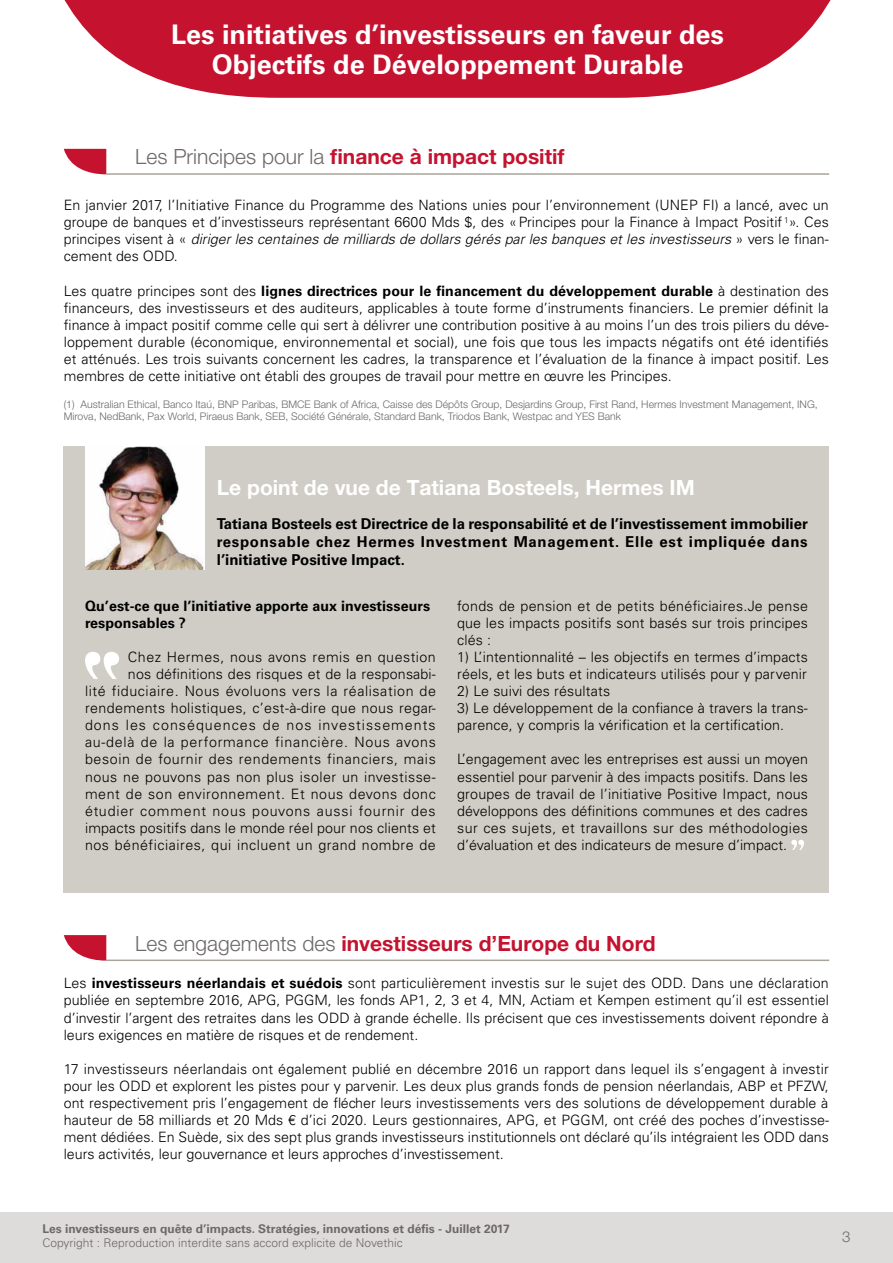
<style>
.page{position:relative;width:893px;height:1263px;background:#fff}
.page>*{position:absolute;margin:0;border:0;box-sizing:border-box;transform-origin:0 0}
.t1{font:700 27px/30px "Univers LT Std";color:#fff;text-align:center}
.t2{font:700 21px "Helvetica Neue LT Pro";color:#c4122f}
.t3{font:700 21px "Helvetica Neue LT Pro";color:#fff}
.t4{font:700 15px/18px "Univers LT Std";color:#000;text-align:justify}
.t5{font:300 15px "Helvetica Neue LT Pro";color:#6d6968}
.t6{font:300 14.25px/17.1px "Univers LT Std";letter-spacing:.01em;color:#000;text-align:justify}
.t7{font:300 14.25px/17.1px "Univers LT Std";letter-spacing:.035em;color:#000;text-align:right}
.t8{font:700 14.25px/17.1px "Univers LT Std";letter-spacing:.005em;color:#000}
.t9{font:700 12px "Univers LT Std";color:#6d6968}
.t10{font:300 12px "Univers LT Std";color:#6d6968}
.t11{font:300 10.5px/12px "Helvetica Neue LT Pro";color:#6d6968}
.s1{font-weight:300;color:#6d6968}
.s2{font-style:italic}
.s3{font-weight:700}
</style>
<div class="page">
<div style="left:0;top:1212px;width:893px;height:51px;background:#dedcdb"></div>
<svg style="left:64px;top:0;width:767px;height:98px;background:#cc334c"></svg>
<hr style="left:106px;top:173px;width:723px;height:2px;background:#aaa599">
<hr style="left:106px;top:959px;width:723px;height:2px;background:#aaa599">
<div style="left:64px;top:446px;width:765px;height:447px;background:#cfcdc5"></div>
<svg style="left:85px;top:652px;width:34px;height:27px"></svg>
<svg style="left:791px;top:840px;width:13px;height:10px"></svg>
<img style="left:85px;top:446px;width:119px;height:124px">
<svg style="left:64px;top:149px;width:42px;height:25px"></svg>
<svg style="left:64px;top:935px;width:42px;height:26px"></svg>
<h1 class="t1" style="left:171px;top:19px;width:554px">Les initiatives d’investisseurs en faveur des<br>Objectifs de Développement Durable</h1>
<h2 class="t2" style="left:135px;top:143px;width:431px"><span class="s1">Les Principes pour la</span> finance à impact positif</h2>
<p class="t6" style="left:64px;top:197px;width:767px">En janvier 2017, l’Initiative Finance du Programme des Nations unies pour l’environnement (UNEP FI) a lancé, avec un groupe de banques et d’investisseurs représentant 6600 Mds $, des «Principes pour la Finance à Impact Positif <sup>1</sup>». Ces principes visent à « <span class="s2">diriger les centaines de milliards de dollars gérés par les banques et les investisseurs</span> » vers le finan&shy;cement des ODD.</p>
<p class="t6" style="left:64px;top:282px;width:767px">Les quatre principes sont des <span class="s3">lignes directrices pour le financement du développement durable</span> à destination des financeurs, des investisseurs et des auditeurs, applicables à toute forme d’instruments financiers. Le premier définit la finance à impact positif comme celle qui sert à délivrer une contribution positive à au moins l’un des trois piliers du déve&shy;loppement durable (économique, environnemental et social), une fois que tous les impacts négatifs ont été identifiés et atténués. Les trois suivants concernent les cadres, la transparence et l’évaluation de la finance à impact positif. Les membres de cette initiative ont établi des groupes de travail pour mettre en œuvre les Principes.</p>
<p class="t11" style="left:64px;top:398px;width:755px">(1) Australian Ethical, Banco Itaú, BNP Paribas, BMCE Bank of Africa, Caisse des Dépôts Group, Desjardins Group, First Rand, Hermes Investment Management, ING,<br>Mirova, NedBank, Pax World, Piraeus Bank, SEB, Société Générale, Standard Bank, Triodos Bank, Westpac and YES Bank</p>
<h2 class="t3" style="left:217px;top:474px;width:479px">Le point de vue de Tatiana Bosteels, Hermes IM</h2>
<p class="t4" style="left:217px;top:515px;width:592px">Tatiana Bosteels est Directrice de la responsabilité et de l’investissement immobilier responsable chez Hermes Investment Management. Elle est impliquée dans l’initiative Positive Impact.</p>
<p class="t8" style="left:85px;top:597px;width:347px">Qu’est-ce que l’initiative apporte aux investisseurs responsables ?</p>
<p class="t7" style="left:85px;top:648px;width:352px">Chez Hermes, nous avons remis en question<br>nos définitions des risques et de la responsabi-<br>lité fiduciaire. Nous évoluons vers la réalisation de rendements holistiques, c’est-à-dire que nous regar&shy;dons les conséquences de nos investissements au-delà de la performance financière. Nous avons besoin de fournir des rendements financiers, mais nous ne pouvons pas non plus isoler un investisse&shy;ment de son environnement. Et nous devons donc étudier comment nous pouvons aussi fournir des impacts positifs dans le monde réel pour nos clients et nos bénéficiaires, qui incluent un grand nombre de</p>
<p class="t6" style="left:457px;top:597px;width:352px">fonds de pension et de petits bénéficiaires.Je pense que les impacts positifs sont basés sur trois principes clés :</p>
<p class="t6" style="left:457px;top:648px;width:352px">1) L’intentionnalité – les objectifs en termes d’impacts réels, et les buts et indicateurs utilisés pour y parvenir</p>
<p class="t6" style="left:457px;top:682px;width:155px">2) Le suivi des résultats</p>
<p class="t6" style="left:457px;top:699px;width:352px">3) Le développement de la confiance à travers la trans&shy;parence, y compris la vérification et la certification.</p>
<p class="t6" style="left:457px;top:751px;width:352px">L’engagement avec les entreprises est aussi un moyen essentiel pour parvenir à des impacts positifs. Dans les groupes de travail de l’initiative Positive Impact, nous développons des définitions communes et des cadres sur ces sujets, et travaillons sur des méthodologies d’évaluation et des indicateurs de mesure d’impact.</p>
<h2 class="t2" style="left:135px;top:930px;width:522px"><span class="s1">Les engagements des</span> investisseurs d’Europe du Nord</h2>
<p class="t6" style="left:64px;top:975px;width:767px">Les <span class="s3">investisseurs néerlandais et suédois</span> sont particulièrement investis sur le sujet des ODD. Dans une déclaration publiée en septembre 2016, APG, PGGM, les fonds AP1, 2, 3 et 4, MN, Actiam et Kempen estiment qu’il est essentiel d’investir l’argent des retraites dans les ODD à grande échelle. Ils précisent que ces investissements doivent répondre à leurs exigences en matière de risques et de rendement.</p>
<p class="t6" style="left:64px;top:1060px;width:767px">17 investisseurs néerlandais ont également publié en décembre 2016 un rapport dans lequel ils s’engagent à investir pour les ODD et explorent les pistes pour y parvenir. Les deux plus grands fonds de pension néerlandais, ABP et PFZW, ont respectivement pris l’engagement de flécher leurs investissements vers des solutions de développement durable à hauteur de 58 milliards et 20 Mds € d’ici 2020. Leurs gestionnaires, APG, et PGGM, ont créé des poches d’investisse&shy;ment dédiées. En Suède, six des sept plus grands investisseurs institutionnels ont déclaré qu’ils intégraient les ODD dans leurs activités, leur gouvernance et leurs approches d’investissement.</p>
<p class="t9" style="left:43px;top:1222px;width:469px">Les investisseurs en quête d’impacts. Stratégies, innovations et défis - Juillet 2017</p>
<p class="t10" style="left:43px;top:1235px;width:362px">Copyright : Reproduction interdite sans accord explicite de Novethic</p>
<p class="t5" style="left:842px;top:1228px;width:10px">3</p>
</div>
